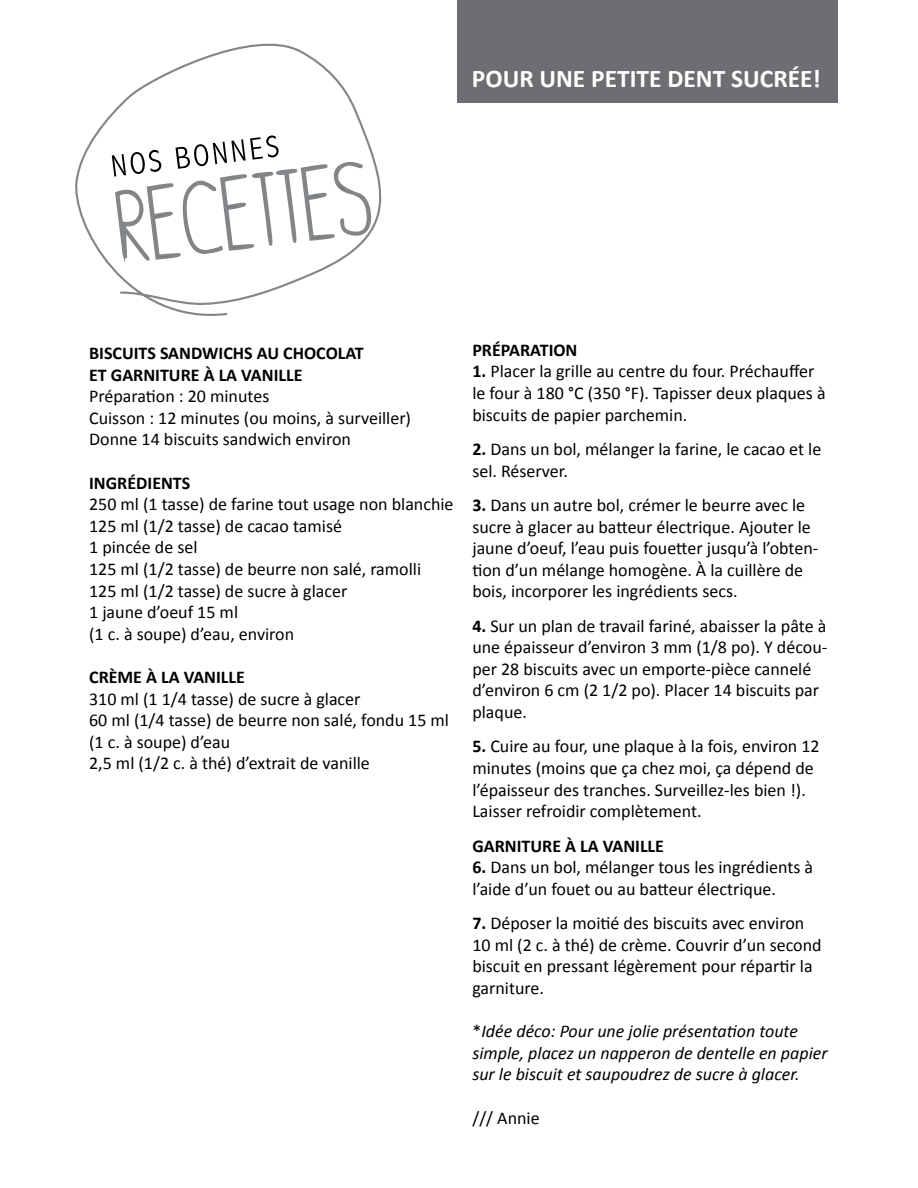
<style>
.page{position:relative;width:918px;height:1188px;background:#fff}
.page>*{position:absolute;margin:0;border:0;box-sizing:border-box;transform-origin:0 0}
.t1{font:700 25.5px "Calibri";color:#fff}
.t2{font:18px/21.6px "Calibri";color:#000}
.t3{font:italic 18px/21.6px "Calibri";color:#000}
.t4{font:700 18px/21.6px "Calibri";color:#000}
.s1{font-weight:700}
.s2{font-style:normal}
</style>
<div class="page">
<svg style="left:75px;top:43px;width:307px;height:273px"></svg>
<div style="left:457px;top:0;width:380px;height:102px;background:#6d6e71"></div>
<h1 class="t1" style="left:472px;top:63px;width:350px">POUR UNE PETITE DENT SUCRÉE!</h1>
<p class="t4" style="left:89px;top:341px;width:276px">BISCUITS SANDWICHS AU CHOCOLAT<br>ET GARNITURE À LA VANILLE</p>
<p class="t2" style="left:89px;top:385px;width:323px">Préparation : 20 minutes<br>Cuisson : 12 minutes (ou moins, à surveiller)<br>Donne 14 biscuits sandwich environ</p>
<p class="t4" style="left:89px;top:471px;width:103px">INGRÉDIENTS</p>
<p class="t2" style="left:89px;top:493px;width:366px">250 ml (1 tasse) de farine tout usage non blanchie<br>125 ml (1/2 tasse) de cacao tamisé<br>1 pincée de sel<br>125 ml (1/2 tasse) de beurre non salé, ramolli<br>125 ml (1/2 tasse) de sucre à glacer<br>1 jaune d’oeuf 15 ml<br>(1 c. à soupe) d’eau, environ</p>
<p class="t4" style="left:89px;top:665px;width:157px">CRÈME À LA VANILLE</p>
<p class="t2" style="left:89px;top:687px;width:361px">310 ml (1 1/4 tasse) de sucre à glacer<br>60 ml (1/4 tasse) de beurre non salé, fondu 15 ml (1 c. à soupe) d’eau<br>2,5 ml (1/2 c. à thé) d’extrait de vanille</p>
<p class="t4" style="left:472px;top:338px;width:107px">PRÉPARATION</p>
<p class="t2" style="left:472px;top:360px;width:355px"><span class="s1">1.</span> Placer la grille au centre du four. Préchauffer le four à 180 °C (350 °F). Tapisser deux plaques à biscuits de papier parchemin.</p>
<p class="t2" style="left:472px;top:437px;width:350px"><span class="s1">2.</span> Dans un bol, mélanger la farine, le cacao et le sel. Réserver.</p>
<p class="t2" style="left:472px;top:493px;width:347px"><span class="s1">3.</span> Dans un autre bol, crémer le beurre avec le sucre à glacer au batteur électrique. Ajouter le jaune d’oeuf, l’eau puis fouetter jusqu’à l’obten&shy;tion d’un mélange homogène. À la cuillère de bois, incorporer les ingrédients secs.</p>
<p class="t2" style="left:472px;top:614px;width:356px"><span class="s1">4.</span> Sur un plan de travail fariné, abaisser la pâte à une épaisseur d’environ 3 mm (1/8 po). Y décou&shy;per 28 biscuits avec un emporte-pièce cannelé d’environ 6 cm (2 1/2 po). Placer 14 biscuits par plaque.</p>
<p class="t2" style="left:472px;top:735px;width:349px"><span class="s1">5.</span> Cuire au four, une plaque à la fois, environ 12 minutes (moins que ça chez moi, ça dépend de l’épaisseur des tranches. Surveillez-les bien !).<br>Laisser refroidir complètement.</p>
<p class="t4" style="left:472px;top:834px;width:193px">GARNITURE À LA VANILLE</p>
<p class="t2" style="left:472px;top:856px;width:342px"><span class="s1">6.</span> Dans un bol, mélanger tous les ingrédients à l’aide d’un fouet ou au batteur électrique.</p>
<p class="t2" style="left:472px;top:912px;width:351px"><span class="s1">7.</span> Déposer la moitié des biscuits avec environ 10 ml (2 c. à thé) de crème. Couvrir d’un second biscuit en pressant légèrement pour répartir la garniture.</p>
<p class="t3" style="left:472px;top:1020px;width:357px"><span class="s2">*</span>Idée déco: Pour une jolie présentation toute simple, placez un napperon de dentelle en papier sur le biscuit et saupoudrez de sucre à glacer.</p>
<p class="t2" style="left:472px;top:1106px;width:69px">/// Annie</p>
</div>
